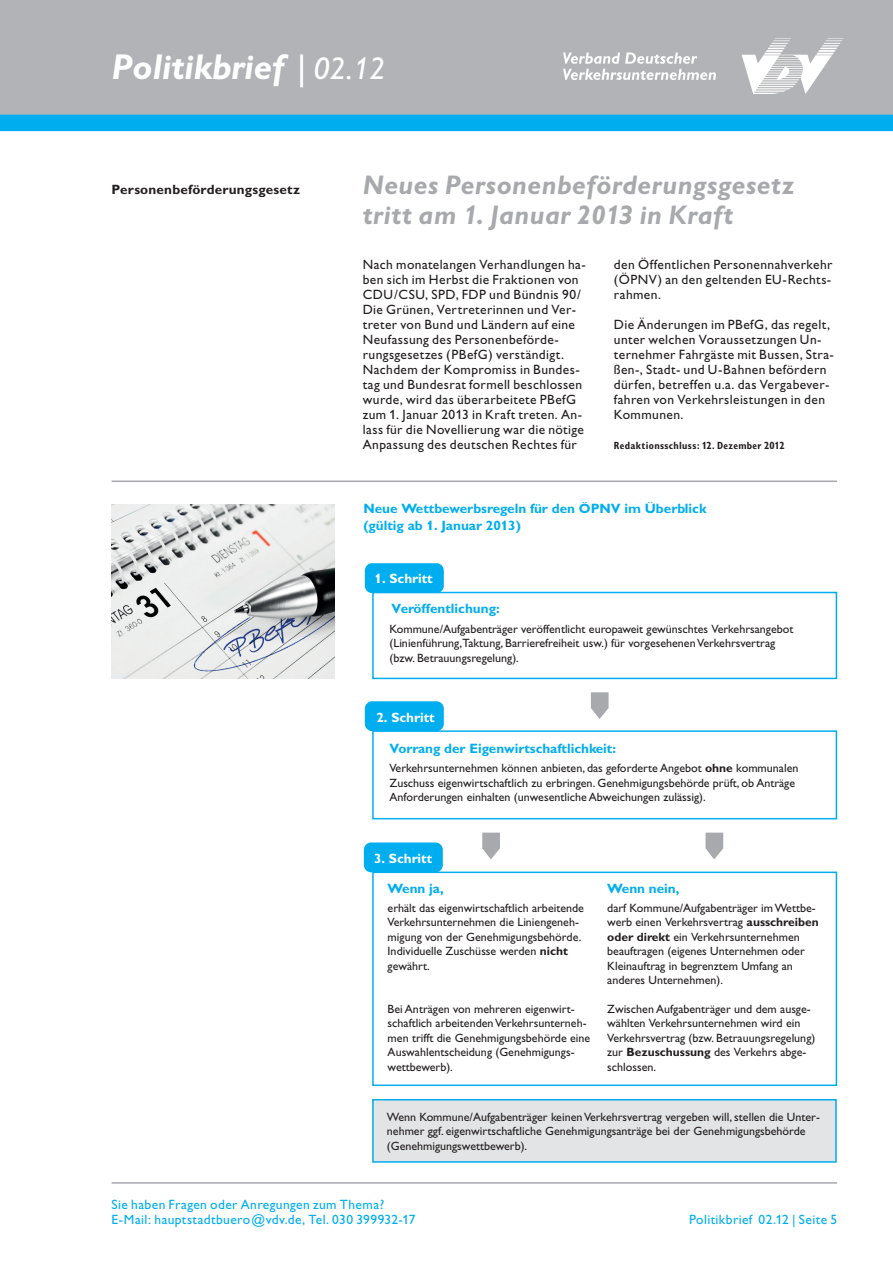
<style>
.page{position:relative;width:893px;height:1263px;background:#fff}
.page>*{position:absolute;margin:0;border:0;box-sizing:border-box;transform-origin:0 0}
.t1{font:italic 700 36px "Gill Alt One";color:#fff}
.t2{font:italic 700 27px/30px "Gill Alt One";letter-spacing:.02em;color:#a8a9ad}
.t3{font:13.5px/15px "Gill Alt One";letter-spacing:.03em;color:#231f20}
.t4{font:700 13.5px/16.2px "Gill Alt One";color:#00aeef}
.t5{font:13.5px/15px "Gill Alt One";letter-spacing:.03em;color:#00aeef}
.t6{font:700 13.5px "Gill Alt One";color:#fff}
.t7{font:700 13.5px "Gill Alt One";letter-spacing:.015em;color:#231f20}
.t8{font:12px/14.4px "Gill Alt One";color:#231f20}
.t9{font:700 condensed 10.5px "Gill Sans Display";letter-spacing:.03em;color:#231f20}
.s1{font-weight:400}
.s2{font-weight:400;font-size:31.5px}
.s3{font-weight:700}
</style>
<div class="page">
<div style="left:0;top:0;width:893px;height:118px;background:#b2b3b7"></div>
<div style="left:0;top:115px;width:893px;height:16px;background:#00aeef"></div>
<svg style="left:742px;top:38px;width:102px;height:56px"></svg>
<svg style="left:563px;top:53px;width:153px;height:27px"></svg>
<hr style="left:112px;top:1182px;width:725px;height:2px;background:#a8a9ad">
<hr style="left:112px;top:480px;width:725px;height:2px;background:#a8a9ad">
<div style="left:372px;top:592px;width:465px;height:87px;border:2px solid #00aeef"></div>
<div style="left:365px;top:563px;width:79px;height:30px;background:#00aeef;border-radius:7px"></div>
<div style="left:372px;top:730px;width:465px;height:89px;border:2px solid #00aeef"></div>
<div style="left:365px;top:701px;width:79px;height:30px;background:#00aeef;border-radius:7px"></div>
<div style="left:373px;top:1100px;width:463px;height:62px;background:#e3e4e5"></div>
<div style="left:372px;top:1099px;width:465px;height:64px;border:2px solid #00aeef"></div>
<div style="left:372px;top:871px;width:465px;height:215px;border:2px solid #00aeef"></div>
<div style="left:364px;top:842px;width:79px;height:30px;background:#00aeef;border-radius:7px"></div>
<svg style="left:591px;top:692px;width:18px;height:27px"></svg>
<svg style="left:482px;top:833px;width:18px;height:26px"></svg>
<svg style="left:705px;top:833px;width:18px;height:26px"></svg>
<img style="left:112px;top:505px;width:223px;height:174px">
<h1 class="t1" style="left:112px;top:46px;width:275px">Politikbrief <span class="s1">|</span> <span class="s2">02.12</span></h1>
<p class="t7" style="left:112px;top:181px;width:190px">Personenbeförderungsgesetz</p>
<h2 class="t2" style="left:363px;top:169px;width:433px">Neues Personenbeförderungsgesetz tritt am 1. Januar 2013 in Kraft</h2>
<p class="t3" style="left:363px;top:256px;width:225px">Nach monatelangen Verhandlungen ha&shy;ben sich im Herbst die Fraktionen von CDU/CSU, SPD, FDP und Bündnis 90/ Die Grünen, Vertreterinnen und Ver&shy;treter von Bund und Ländern auf eine Neufassung des Personenbeförde&shy;rungsgesetzes (PBefG) verständigt.<br>Nachdem der Kompromiss in Bundes&shy;tag und Bundesrat formell beschlossen wurde, wird das überarbeitete PBefG zum 1. Januar 2013 in Kraft treten. An&shy;lass für die Novellierung war die nötige Anpassung des deutschen Rechtes für</p>
<p class="t3" style="left:614px;top:256px;width:220px;text-align:justify">den Öffentlichen Personennahverkehr (ÖPNV) an den geltenden EU-Rechts&shy;rahmen.</p>
<p class="t3" style="left:614px;top:316px;width:221px">Die Änderungen im PBefG, das regelt, unter welchen Voraussetzungen Un&shy;ternehmer Fahrgäste mit Bussen, Stra&shy;ßen-, Stadt- und U-Bahnen befördern dürfen, betreffen u.a. das Vergabever&shy;fahren von Verkehrsleistungen in den Kommunen.</p>
<p class="t9" style="left:614px;top:439px;width:172px">Redaktionsschluss: 12. Dezember 2012</p>
<p class="t4" style="left:363px;top:500px;width:345px">Neue Wettbewerbsregeln für den ÖPNV im Überblick (gültig ab 1. Januar 2013)</p>
<p class="t6" style="left:375px;top:570px;width:60px">1. Schritt</p>
<p class="t4" style="left:392px;top:600px;width:110px">Veröffentlichung:</p>
<p class="t8" style="left:390px;top:621px;width:405px">Kommune/Aufgabenträger veröffentlicht europaweit gewünschtes Verkehrsangebot (Linienführung,Taktung, Barrierefreiheit usw.) für vorgesehenen Verkehrsvertrag (bzw. Betrauungsregelung).</p>
<p class="t6" style="left:376px;top:709px;width:60px">2. Schritt</p>
<p class="t4" style="left:390px;top:740px;width:228px">Vorrang der Eigenwirtschaftlichkeit:</p>
<p class="t8" style="left:390px;top:761px;width:410px">Verkehrsunternehmen können anbieten, das geforderte Angebot <span class="s3">ohne</span> kommunalen<br>Zuschuss eigenwirtschaftlich zu erbringen. Genehmigungsbehörde prüft, ob Anträge<br>Anforderungen einhalten (unwesentliche Abweichungen zulässig).</p>
<p class="t6" style="left:374px;top:850px;width:60px">3. Schritt</p>
<p class="t4" style="left:388px;top:880px;width:58px">Wenn ja,</p>
<p class="t8" style="left:388px;top:900px;width:198px">erhält das eigenwirtschaftlich arbeitende Verkehrsunternehmen die Liniengeneh&shy;migung von der Genehmigungsbehörde.<br>Individuelle Zuschüsse werden <span class="s3">nicht </span>gewährt.</p>
<p class="t8" style="left:388px;top:1002px;width:204px">Bei Anträgen von mehreren eigenwirt&shy;schaftlich arbeitenden Verkehrsunterneh&shy;men trifft die Genehmigungsbehörde eine Auswahlentscheidung (Genehmigungs&shy;wettbewerb).</p>
<p class="t4" style="left:607px;top:880px;width:74px">Wenn nein,</p>
<p class="t8" style="left:607px;top:900px;width:213px">darf Kommune/Aufgabenträger im Wettbe&shy;werb einen Verkehrsvertrag <span class="s3">ausschreiben oder direkt</span> ein Verkehrsunternehmen beauftragen (eigenes Unternehmen oder Kleinauftrag in begrenztem Umfang an anderes Unternehmen).</p>
<p class="t8" style="left:607px;top:1002px;width:210px">Zwischen Aufgabenträger und dem ausge&shy;wählten Verkehrsunternehmen wird ein Verkehrsvertrag (bzw. Betrauungsregelung) zur <span class="s3">Bezuschussung</span> des Verkehrs abge&shy;schlossen.</p>
<p class="t8" style="left:387px;top:1110px;width:434px">Wenn Kommune/Aufgabenträger keinen Verkehrsvertrag vergeben will, stellen die Unter&shy;nehmer ggf. eigenwirtschaftliche Genehmigungsanträge bei der Genehmigungsbehörde (Genehmigungswettbewerb).</p>
<p class="t5" style="left:112px;top:1196px;width:305px">Sie haben Fragen oder Anregungen zum Thema?<br>E-Mail: hauptstadtbuero@vdv.de, Tel. 030 399932-17</p>
<p class="t5" style="left:689px;top:1211px;width:149px">Politikbrief 02.12 | Seite 5</p>
</div>
